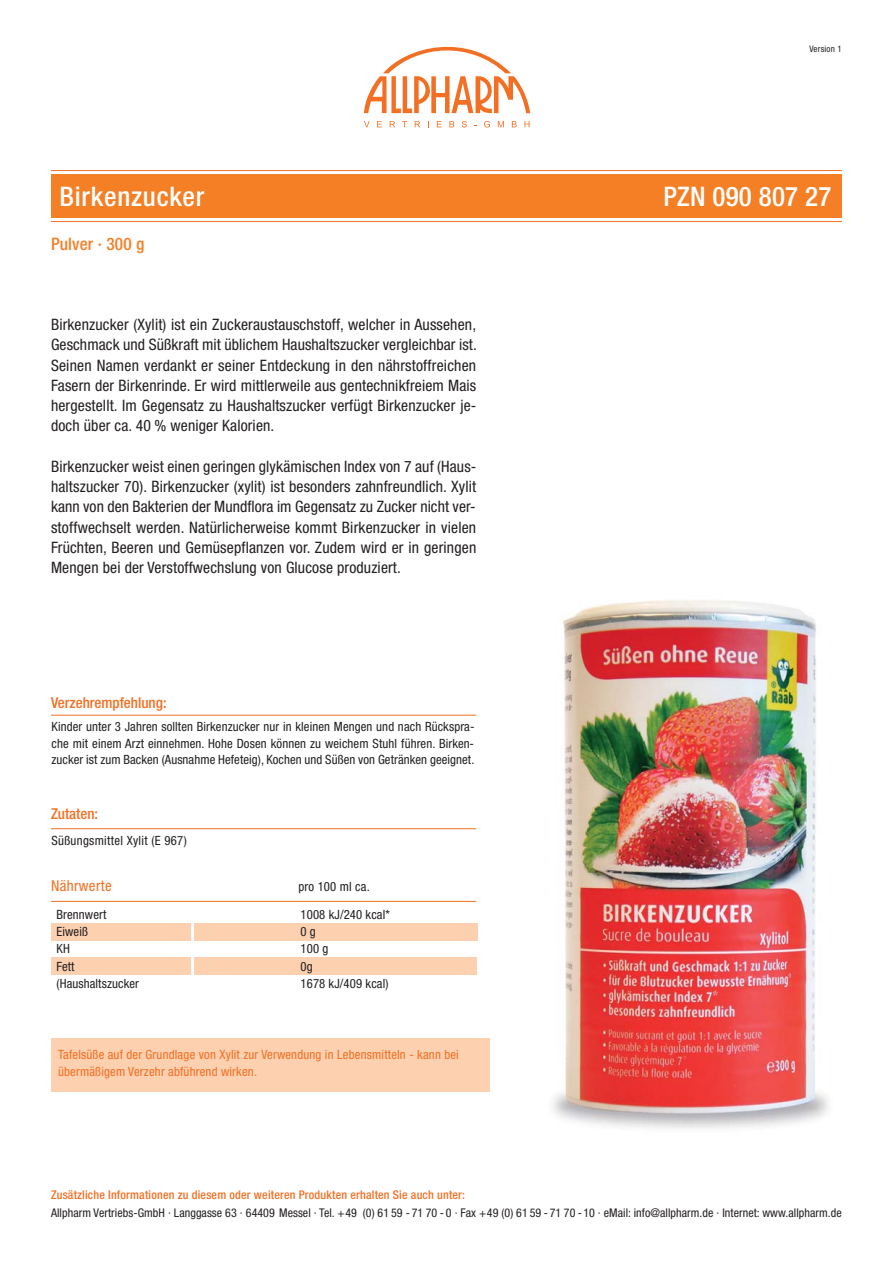
<style>
.page{position:relative;width:893px;height:1263px;background:#fff}
.page>*{position:absolute;margin:0;border:0;box-sizing:border-box;transform-origin:0 0}
.t1{font:500 condensed 27px "Helvetica Neue";letter-spacing:.025em;color:#fff}
.t2{font:500 condensed 17.25px "Helvetica Neue";letter-spacing:.01em;color:#f57f25}
.t3{font:condensed 15.75px/20.2px "Helvetica Neue";letter-spacing:.01em;color:#231f20;text-align:justify}
.t4{font:500 condensed 15px "Helvetica Neue";color:#f36f22}
.t5{font:condensed 15px "Helvetica Neue";letter-spacing:.025em;color:#f36f22}
.t6{font:condensed 12.75px/16.5px "Helvetica Neue";letter-spacing:.01em;color:#231f20;text-align:justify}
.t7{font:condensed 12.75px/16.5px "Helvetica Neue";letter-spacing:.015em;color:#f36f22}
.t8{font:condensed 12px "Helvetica Neue";letter-spacing:.005em;color:#231f20}
.t9{font:500 condensed 12px "Helvetica Neue";letter-spacing:.015em;color:#f36f22}
.t10{font:condensed 9px "Helvetica Neue";letter-spacing:.025em;color:#231f20}
</style>
<div class="page">
<img style="left:553px;top:600px;width:275px;height:529px">
<div style="left:51px;top:174px;width:791px;height:44px;background:#f57f25"></div>
<svg style="left:364px;top:47px;width:166px;height:66px"></svg>
<svg style="left:364px;top:121px;width:6px;height:6px"></svg>
<svg style="left:377px;top:121px;width:5px;height:6px"></svg>
<svg style="left:390px;top:121px;width:5px;height:6px"></svg>
<svg style="left:415px;top:121px;width:5px;height:6px"></svg>
<svg style="left:437px;top:121px;width:5px;height:6px"></svg>
<svg style="left:449px;top:121px;width:5px;height:6px"></svg>
<svg style="left:462px;top:121px;width:5px;height:6px"></svg>
<svg style="left:484px;top:121px;width:6px;height:6px"></svg>
<svg style="left:498px;top:121px;width:6px;height:6px"></svg>
<svg style="left:512px;top:121px;width:5px;height:6px"></svg>
<svg style="left:524px;top:121px;width:5px;height:6px"></svg>
<hr style="left:51px;top:170px;width:791px;height:1px;background:#f36f22">
<hr style="left:51px;top:221px;width:791px;height:1px;background:#f36f22">
<hr style="left:51px;top:715px;width:425px;height:1px;background:#f36f22">
<hr style="left:51px;top:828px;width:425px;height:1px;background:#f36f22">
<hr style="left:51px;top:901px;width:425px;height:1px;background:#f36f22">
<div style="left:51px;top:923px;width:424px;height:17px;background:#fdd0b0"></div>
<div style="left:51px;top:957px;width:425px;height:17px;background:#fdd0b0"></div>
<hr style="left:191px;top:914px;width:3px;height:78px;background:#fff">
<div style="left:51px;top:1039px;width:438px;height:53px;background:#fdd0b0"></div>
<p class="t10" style="left:809px;top:46px;width:34px">Version 1</p>
<h1 class="t1" style="left:60px;top:186px;width:146px">Birkenzucker</h1>
<h1 class="t1" style="left:663px;top:186px;width:169px">PZN 090 807 27</h1>
<p class="t2" style="left:51px;top:238px;width:95px">Pulver · 300 g</p>
<p class="t3" style="left:51px;top:316px;width:427px">Birkenzucker (Xylit) ist ein Zuckeraustauschstoff, welcher in Aussehen, Geschmack und Süßkraft mit üblichem Haushaltszucker vergleichbar ist.<br>Seinen Namen verdankt er seiner Entdeckung in den nährstoffreichen Fasern der Birkenrinde. Er wird mittlerweile aus gentechnikfreiem Mais hergestellt. Im Gegensatz zu Haushaltszucker verfügt Birkenzucker je&shy;doch über ca. 40 % weniger Kalorien.</p>
<p class="t3" style="left:51px;top:458px;width:427px">Birkenzucker weist einen geringen glykämischen Index von 7 auf (Haus&shy;haltszucker 70). Birkenzucker (xylit) ist besonders zahnfreundlich. Xylit kann von den Bakterien der Mundflora im Gegensatz zu Zucker nicht ver&shy;stoffwechselt werden. Natürlicherweise kommt Birkenzucker in vielen Früchten, Beeren und Gemüsepflanzen vor. Zudem wird er in geringen Mengen bei der Verstoffwechslung von Glucose produziert.</p>
<p class="t4" style="left:51px;top:697px;width:117px">Verzehrempfehlung:</p>
<p class="t6" style="left:52px;top:719px;width:425px">Kinder unter 3 Jahren sollten Birkenzucker nur in kleinen Mengen und nach Rückspra&shy;che mit einem Arzt einnehmen. Hohe Dosen können zu weichem Stuhl führen. Birken&shy;zucker ist zum Backen (Ausnahme Hefeteig), Kochen und Süßen von Getränken geeignet.</p>
<p class="t4" style="left:51px;top:808px;width:49px">Zutaten:</p>
<p class="t6" style="left:52px;top:833px;width:137px">Süßungsmittel Xylit (E 967)</p>
<p class="t5" style="left:51px;top:880px;width:62px">Nährwerte</p>
<p class="t6" style="left:299px;top:879px;width:73px">pro 100 ml ca.</p>
<p class="t6" style="left:57px;top:907px;width:51px">Brennwert</p>
<p class="t6" style="left:301px;top:907px;width:91px">1008 kJ/240 kcal*</p>
<p class="t6" style="left:57px;top:924px;width:33px">Eiweiß</p>
<p class="t6" style="left:301px;top:924px;width:17px">0 g</p>
<p class="t6" style="left:57px;top:942px;width:15px">KH</p>
<p class="t6" style="left:301px;top:942px;width:29px">100 g</p>
<p class="t6" style="left:57px;top:959px;width:19px">Fett</p>
<p class="t6" style="left:301px;top:959px;width:14px">0g</p>
<p class="t6" style="left:57px;top:976px;width:84px">(Haushaltszucker</p>
<p class="t6" style="left:300px;top:976px;width:89px">1678 kJ/409 kcal)</p>
<p class="t7" style="left:58px;top:1047px;width:402px">Tafelsüße auf der Grundlage von Xylit zur Verwendung in Lebensmitteln - kann bei übermäßigem Verzehr abführend wirken.</p>
<p class="t9" style="left:51px;top:1191px;width:416px">Zusätzliche Informationen zu diesem oder weiteren Produkten erhalten Sie auch unter:</p>
<p class="t8" style="left:51px;top:1208px;width:792px">Allpharm Vertriebs-GmbH · Langgasse 63 · 64409 Messel · Tel. +49 (0) 61 59 - 71 70 - 0 · Fax +49 (0) 61 59 - 71 70 -10 · eMail: info@allpharm.de · Internet: www.allpharm.de</p>
</div>
